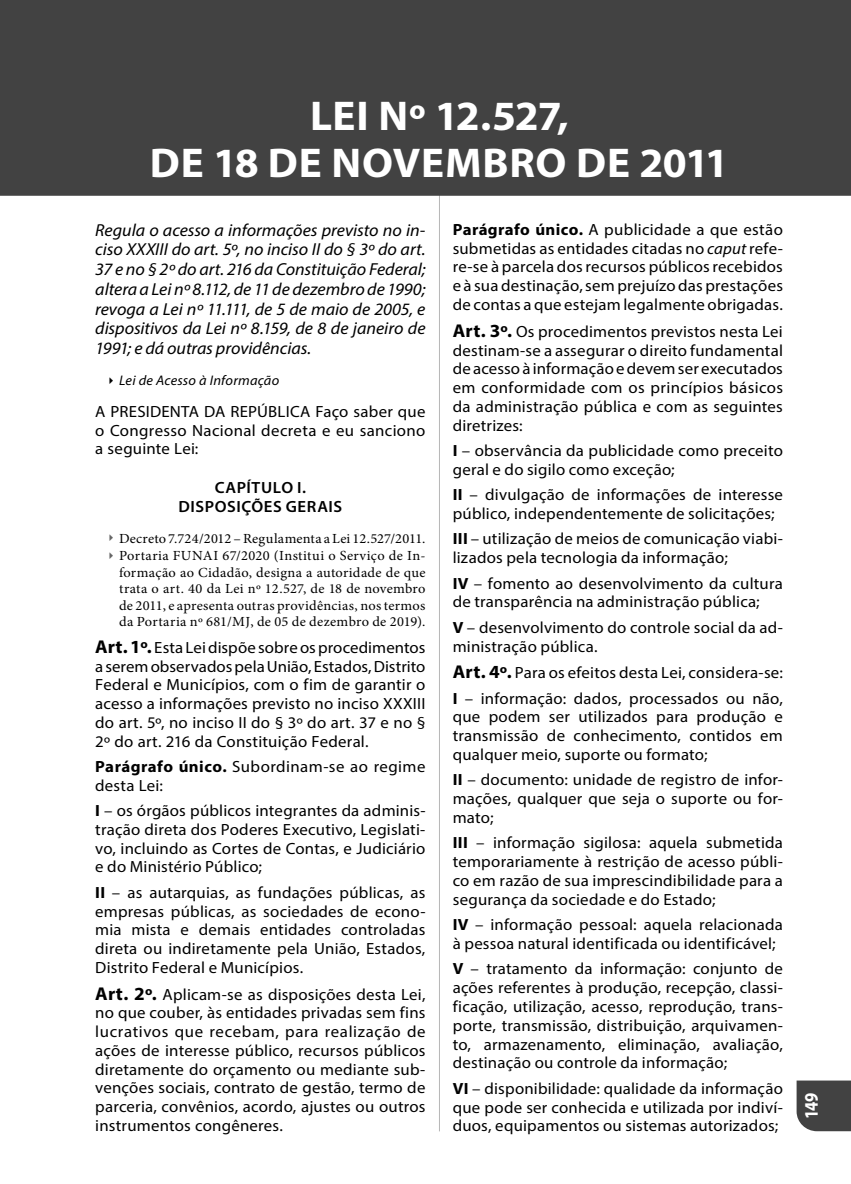
<style>
.page{position:relative;width:851px;height:1184px;background:#fff}
.page>*{position:absolute;margin:0;border:0;box-sizing:border-box;transform-origin:0 0}
.t1{font:700 41.75px/46.5px "Myriad Pro";letter-spacing:.015em;color:#fff;text-align:center}
.t2{font:700 19.25px "Myriad Pro";color:#fff;scale:.87 1}
.t3{font:italic 17.5px/19.8px "Myriad Pro";letter-spacing:-.005em;color:#000;text-align:justify}
.t4{font:16.25px/18.8px "Myriad Pro";letter-spacing:.015em;color:#000;text-align:justify}
.t5{font:600 16.25px/18.8px "Myriad Pro";letter-spacing:.035em;color:#000;text-align:center}
.t6{font:14px/16.8px "Minion Pro";letter-spacing:.02em;color:#000;text-align:justify}
.t7{font:italic 14px "Myriad Pro";letter-spacing:.015em;color:#000}
.s1{font-weight:700;font-size:18.5px}
.s2{font-weight:700}
.s3{font-style:italic}
</style>
<div class="page">
<hr style="left:439px;top:99px;width:1px;height:1032px;background:#b8b8b8">
<div style="left:796px;top:1080px;width:54px;height:51px;background:#424242"></div>
<div style="left:0;top:0;width:850px;height:198px;background:#424242"></div>
<h1 class="t1" style="left:150px;top:97px;width:580px">LEI Nº 12.527,<br>DE 18 DE NOVEMBRO DE 2011</h1>
<p class="t3" style="left:95px;top:222px;width:331px">Regula o acesso a informações previsto no in&shy;ciso XXXIII do art. 5º, no inciso II do § 3º do art.<br>37 e no § 2º do art. 216 da Constituição Federal; altera a Lei nº 8.112, de 11 de dezembro de 1990; revoga a Lei nº 11.111, de 5 de maio de 2005, e dispositivos da Lei nº 8.159, de 8 de janeiro de 1991; e dá outras providências.</p>
<p class="t7" style="left:119px;top:375px;width:162px">Lei de Acesso à Informação</p>
<p class="t4" style="left:95px;top:404px;width:331px">A PRESIDENTA DA REPÚBLICA Faço saber que o Congresso Nacional decreta e eu sanciono a seguinte Lei:</p>
<p class="t5" style="left:178px;top:480px;width:165px">CAPÍTULO I.<br>DISPOSIÇÕES GERAIS</p>
<p class="t6" style="left:119px;top:531px;width:308px">Decreto 7.724/2012 – Regulamenta a Lei 12.527/2011.<br>Portaria FUNAI 67/2020 (Institui o Serviço de In&shy;formação ao Cidadão, designa a autoridade de que trata o art. 40 da Lei nº 12.527, de 18 de novembro de 2011, e apresenta outras providências, nos termos da Portaria nº 681/MJ, de 05 de dezembro de 2019).</p>
<p class="t4" style="left:95px;top:639px;width:331px"><span class="s1">Art. 1º.</span> Esta Lei dispõe sobre os procedimentos a serem observados pela União, Estados, Distrito Federal e Municípios, com o fim de garantir o acesso a informações previsto no inciso XXXIII do art. 5º, no inciso II do § 3º do art. 37 e no § 2º do art. 216 da Constituição Federal.</p>
<p class="t4" style="left:95px;top:759px;width:332px"><span class="s2">Parágrafo único.</span> Subordinam-se ao regime desta Lei:</p>
<p class="t4" style="left:95px;top:803px;width:331px"><span class="s2">I</span> – os órgãos públicos integrantes da adminis&shy;tração direta dos Poderes Executivo, Legislati&shy;vo, incluindo as Cortes de Contas, e Judiciário e do Ministério Público;</p>
<p class="t4" style="left:95px;top:884px;width:331px"><span class="s2">II</span> – as autarquias, as fundações públicas, as empresas públicas, as sociedades de econo&shy;mia mista e demais entidades controladas direta ou indiretamente pela União, Estados, Distrito Federal e Municípios.</p>
<p class="t4" style="left:95px;top:986px;width:332px"><span class="s1">Art. 2º.</span> Aplicam-se as disposições desta Lei, no que couber, às entidades privadas sem fins lucrativos que recebam, para realização de ações de interesse público, recursos públicos diretamente do orçamento ou mediante sub&shy;venções sociais, contrato de gestão, termo de parceria, convênios, acordo, ajustes ou outros instrumentos congêneres.</p>
<p class="t4" style="left:452px;top:222px;width:331px"><span class="s2">Parágrafo único.</span> A publicidade a que estão submetidas as entidades citadas no <span class="s3">caput</span> refe&shy;re-se à parcela dos recursos públicos recebidos e à sua destinação, sem prejuízo das prestações de contas a que estejam legalmente obrigadas.</p>
<p class="t4" style="left:452px;top:324px;width:332px"><span class="s1">Art. 3º.</span> Os procedimentos previstos nesta Lei destinam-se a assegurar o direito fundamental de acesso à informação e devem ser executados em conformidade com os princípios básicos da administração pública e com as seguintes diretrizes:</p>
<p class="t4" style="left:452px;top:443px;width:331px"><span class="s2">I</span> – observância da publicidade como preceito geral e do sigilo como exceção;</p>
<p class="t4" style="left:452px;top:487px;width:331px"><span class="s2">II</span> – divulgação de informações de interesse público, independentemente de solicitações;</p>
<p class="t4" style="left:452px;top:531px;width:331px"><span class="s2">III</span> – utilização de meios de comunicação viabi&shy;lizados pela tecnologia da informação;</p>
<p class="t4" style="left:452px;top:575px;width:331px"><span class="s2">IV</span> – fomento ao desenvolvimento da cultura de transparência na administração pública;</p>
<p class="t4" style="left:452px;top:620px;width:331px"><span class="s2">V</span> – desenvolvimento do controle social da ad&shy;ministração pública.</p>
<p class="t4" style="left:452px;top:662px;width:331px;line-height:25.2px"><span class="s1">Art. 4º.</span> Para os efeitos desta Lei, considera-se:<br><span class="s2">I</span> – informação: dados, processados ou não,</p>
<p class="t4" style="left:452px;top:709px;width:331px">que podem ser utilizados para produção e transmissão de conhecimento, contidos em qualquer meio, suporte ou formato;</p>
<p class="t4" style="left:452px;top:772px;width:331px"><span class="s2">II</span> – documento: unidade de registro de infor&shy;mações, qualquer que seja o suporte ou for&shy;mato;</p>
<p class="t4" style="left:452px;top:835px;width:331px"><span class="s2">III</span> – informação sigilosa: aquela submetida temporariamente à restrição de acesso públi&shy;co em razão de sua imprescindibilidade para a segurança da sociedade e do Estado;</p>
<p class="t4" style="left:452px;top:917px;width:331px"><span class="s2">IV</span> – informação pessoal: aquela relacionada à pessoa natural identificada ou identificável;</p>
<p class="t4" style="left:452px;top:961px;width:332px"><span class="s2">V</span> – tratamento da informação: conjunto de ações referentes à produção, recepção, classi&shy;ficação, utilização, acesso, reprodução, trans&shy;porte, transmissão, distribuição, arquivamen&shy;to, armazenamento, eliminação, avaliação, destinação ou controle da informação;</p>
<p class="t4" style="left:452px;top:1080px;width:331px"><span class="s2">VI</span> – disponibilidade: qualidade da informação que pode ser conhecida e utilizada por indiví&shy;duos, equipamentos ou sistemas autorizados;</p>
<p class="t2" style="left:803px;top:1119px;width:33px;rotate:-90deg">149</p>
</div>
